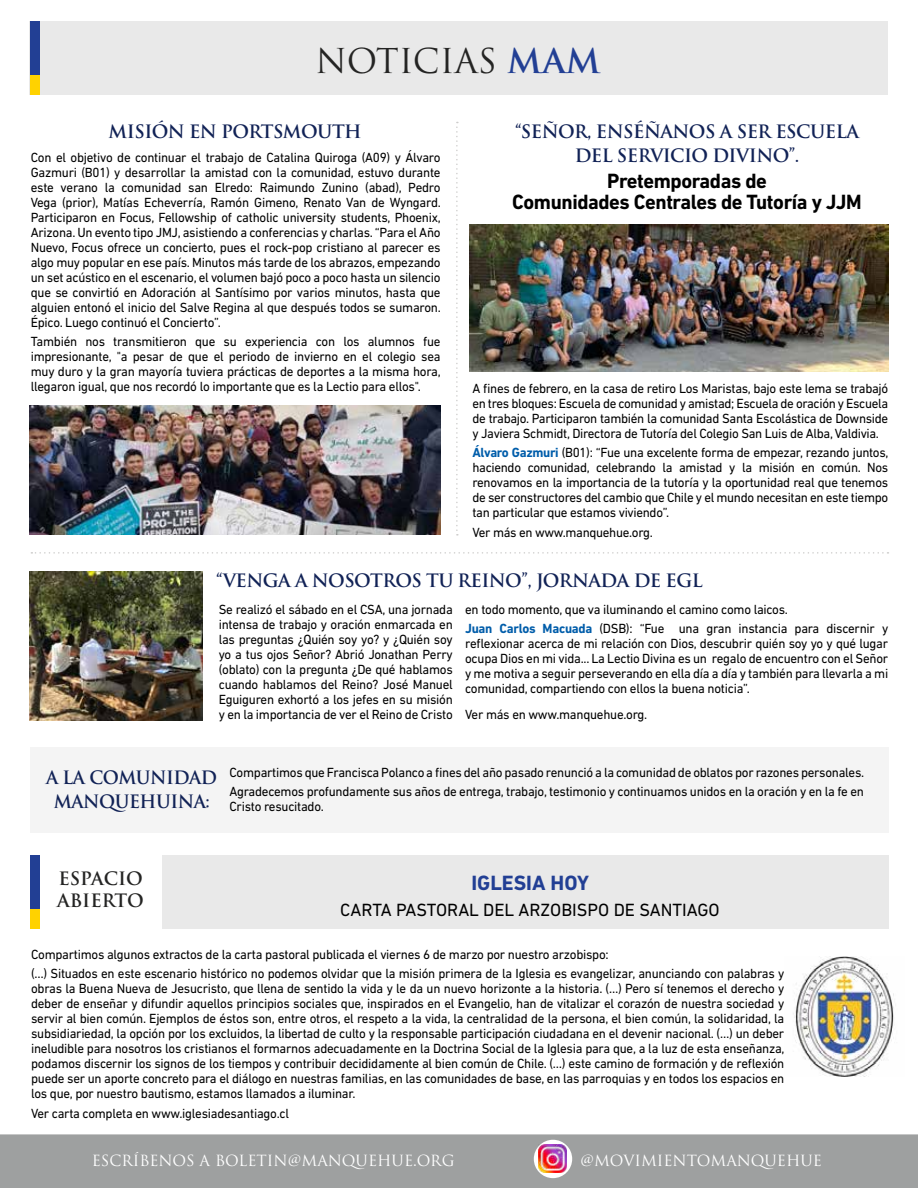
<style>
.page{position:relative;width:918px;height:1188px;background:#fff}
.page>*{position:absolute;margin:0;border:0;box-sizing:border-box;transform-origin:0 0}
.t1{font:33.3px "Trajan Pro";color:#242423}
.t2{font:700 21px/21px "DIN Next LT Pro";letter-spacing:-.02em;color:#000;text-align:center}
.t3{font:700 21px "DIN Next LT Pro";color:#223f94}
.t4{font:700 18px/24px "Trajan Pro";letter-spacing:-.03em;color:#112256;text-align:center}
.t5{font:18px "DIN Next LT Pro";color:#000}
.t6{font:700 18px/22.5px "Trajan Pro";color:#242423}
.t7{font:15px "Trajan Pro";color:#fff}
.t8{font:13.5px/15px "DIN Next LT Pro";letter-spacing:-.02em;color:#000;text-align:justify}
.s1{font-weight:700;color:#223f94}
.s2{font-weight:700;color:#005daa}
</style>
<div class="page">
<div style="left:0;top:1135px;width:918px;height:53px;background:#9ea0a0"></div>
<div style="left:534px;top:1140px;width:38px;height:38px;background:#fff;border-radius:50%"></div>
<img style="left:539px;top:1144px;width:28px;height:29px">
<svg style="left:31px;top:552px;width:857px;height:2px"></svg>
<div style="left:30px;top:747px;width:858px;height:86px;background:#f4f4f4"></div>
<div style="left:30px;top:21px;width:858px;height:74px;background:#e9e9e9"></div>
<div style="left:30px;top:74px;width:9px;height:21px;background:#ffd200"></div>
<div style="left:30px;top:21px;width:9px;height:53px;background:#223f94"></div>
<div style="left:162px;top:855px;width:726px;height:74px;background:#e9e9e9"></div>
<div style="left:30px;top:908px;width:9px;height:21px;background:#ffd200"></div>
<div style="left:30px;top:855px;width:9px;height:53px;background:#223f94"></div>
<svg style="left:456px;top:122px;width:2px;height:414px"></svg>
<img style="left:794px;top:957px;width:100px;height:120px">
<img style="left:470px;top:225px;width:419px;height:147px">
<img style="left:30px;top:572px;width:173px;height:148px">
<img style="left:30px;top:405px;width:411px;height:129px">
<h1 class="t1" style="left:315px;top:40px;width:287px">NOTICIAS <span class="s1">MAM</span></h1>
<h3 class="t4" style="left:109px;top:120px;width:255px">MISIÓN EN PORTSMOUTH</h3>
<h3 class="t4" style="left:515px;top:120px;width:345px">“SEÑOR, ENSÉÑANOS A SER ESCUELA<br>DEL SERVICIO DIVINO”.</h3>
<h2 class="t2" style="left:512px;top:170px;width:351px">Pretemporadas de<br>Comunidades Centrales de Tutoría y JJM</h2>
<p class="t8" style="left:31px;top:149px;width:412px">Con el objetivo de continuar el trabajo de Catalina Quiroga (A09) y Álvaro Gazmuri (B01) y desarrollar la amistad con la comunidad, estuvo durante este verano la comunidad san Elredo: Raimundo Zunino (abad), Pedro Vega (prior), Matías Echeverría, Ramón Gimeno, Renato Van de Wyngard.<br>Participaron en Focus, Fellowship of catholic university students, Phoenix, Arizona. Un evento tipo JMJ, asistiendo a conferencias y charlas. “Para el Año Nuevo, Focus ofrece un concierto, pues el rock-pop cristiano al parecer es algo muy popular en ese país. Minutos más tarde de los abrazos, empezando un set acústico en el escenario, el volumen bajó poco a poco hasta un silencio que se convirtió en Adoración al Santísimo por varios minutos, hasta que alguien entonó el inicio del Salve Regina al que después todos se sumaron.<br>Épico. Luego continuó el Concierto”.</p>
<p class="t8" style="left:31px;top:334px;width:412px">También nos transmitieron que su experiencia con los alumnos fue impresionante, "a pesar de que el periodo de invierno en el colegio sea muy duro y la gran mayoría tuviera prácticas de deportes a la misma hora, llegaron igual, que nos recordó lo importante que es la Lectio para ellos".</p>
<p class="t8" style="left:472px;top:381px;width:417px">A fines de febrero, en la casa de retiro Los Maristas, bajo este lema se trabajó en tres bloques: Escuela de comunidad y amistad; Escuela de oración y Escuela de trabajo. Participaron también la comunidad Santa Escolástica de Downside y Javiera Schmidt, Directora de Tutoría del Colegio San Luis de Alba, Valdivia.</p>
<p class="t8" style="left:472px;top:445px;width:418px"><span class="s2">Álvaro Gazmuri</span> (B01): “Fue una excelente forma de empezar, rezando juntos, haciendo comunidad, celebrando la amistad y la misión en común. Nos renovamos en la importancia de la tutoría y la oportunidad real que tenemos de ser constructores del cambio que Chile y el mundo necesitan en este tiempo tan particular que estamos viviendo”.</p>
<p class="t8" style="left:472px;top:524px;width:182px">Ver más en www.manquehue.org.</p>
<h3 class="t4" style="left:216px;top:569px;width:488px">“VENGA A NOSOTROS TU REINO”, JORNADA DE EGL</h3>
<p class="t8" style="left:219px;top:601px;width:236px">Se realizó el sábado en el CSA, una jornada intensa de trabajo y oración enmarcada en las preguntas ¿Quién soy yo? y ¿Quién soy yo a tus ojos Señor? Abrió Jonathan Perry (oblato) con la pregunta ¿De qué hablamos cuando hablamos del Reino? José Manuel Eguiguren exhortó a los jefes en su misión y en la importancia de ver el Reino de Cristo</p>
<p class="t8" style="left:465px;top:599px;width:425px;line-height:19.2px">en todo momento, que va iluminando el camino como laicos.<br><span class="s2">Juan Carlos Macuada</span> (DSB): “Fue una gran instancia para discernir y</p>
<p class="t8" style="left:465px;top:636px;width:425px">reflexionar acerca de mi relación con Dios, descubrir quién soy yo y qué lugar ocupa Dios en mi vida... La Lectio Divina es un regalo de encuentro con el Señor y me motiva a seguir perseverando en ella día a día y también para llevarla a mi comunidad, compartiendo con ellos la buena noticia”.</p>
<p class="t8" style="left:465px;top:706px;width:184px">Ver más en www.manquehue.org.</p>
<h3 class="t4" style="left:46px;top:766px;width:173px">A LA COMUNIDAD<br>MANQUEHUINA:</h3>
<p class="t8" style="left:230px;top:762px;width:636px;line-height:19.2px">Compartimos que Francisca Polanco a fines del año pasado renunció a la comunidad de oblatos por razones personales.<br>Agradecemos profundamente sus años de entrega, trabajo, testimonio y continuamos unidos en la oración y en la fe en</p>
<p class="t8" style="left:230px;top:799px;width:96px">Cristo resucitado.</p>
<h3 class="t6" style="left:57px;top:867px;width:88px">ESPACIO<br>ABIERTO</h3>
<h2 class="t3" style="left:471px;top:871px;width:119px">IGLESIA HOY</h2>
<h3 class="t5" style="left:340px;top:899px;width:381px">CARTA PASTORAL DEL ARZOBISPO DE SANTIAGO</h3>
<p class="t8" style="left:31px;top:945px;width:755px;line-height:19.2px">Compartimos algunos extractos de la carta pastoral publicada el viernes 6 de marzo por nuestro arzobispo:<br>(…) Situados en este escenario histórico no podemos olvidar que la misión primera de la Iglesia es evangelizar, anunciando con palabras y</p>
<p class="t8" style="left:31px;top:981px;width:755px">obras la Buena Nueva de Jesucristo, que llena de sentido la vida y le da un nuevo horizonte a la historia. (…) Pero sí tenemos el derecho y deber de enseñar y difundir aquellos principios sociales que, inspirados en el Evangelio, han de vitalizar el corazón de nuestra sociedad y servir al bien común. Ejemplos de éstos son, entre otros, el respeto a la vida, la centralidad de la persona, el bien común, la solidaridad, la subsidiariedad, la opción por los excluidos, la libertad de culto y la responsable participación ciudadana en el devenir nacional. (…) un deber ineludible para nosotros los cristianos el formarnos adecuadamente en la Doctrina Social de la Iglesia para que, a la luz de esta enseñanza, podamos discernir los signos de los tiempos y contribuir decididamente al bien común de Chile. (…) este camino de formación y de reflexión puede ser un aporte concreto para el diálogo en nuestras familias, en las comunidades de base, en las parroquias y en todos los espacios en los que, por nuestro bautismo, estamos llamados a iluminar.</p>
<p class="t8" style="left:31px;top:1105px;width:259px">Ver carta completa en www.iglesiadesantiago.cl</p>
<p class="t7" style="left:92px;top:1151px;width:364px">ESCRÍBENOS A BOLETIN@MANQUEHUE.ORG</p>
<p class="t7" style="left:580px;top:1151px;width:243px">@MOVIMIENTOMANQUEHUE</p>
</div>
